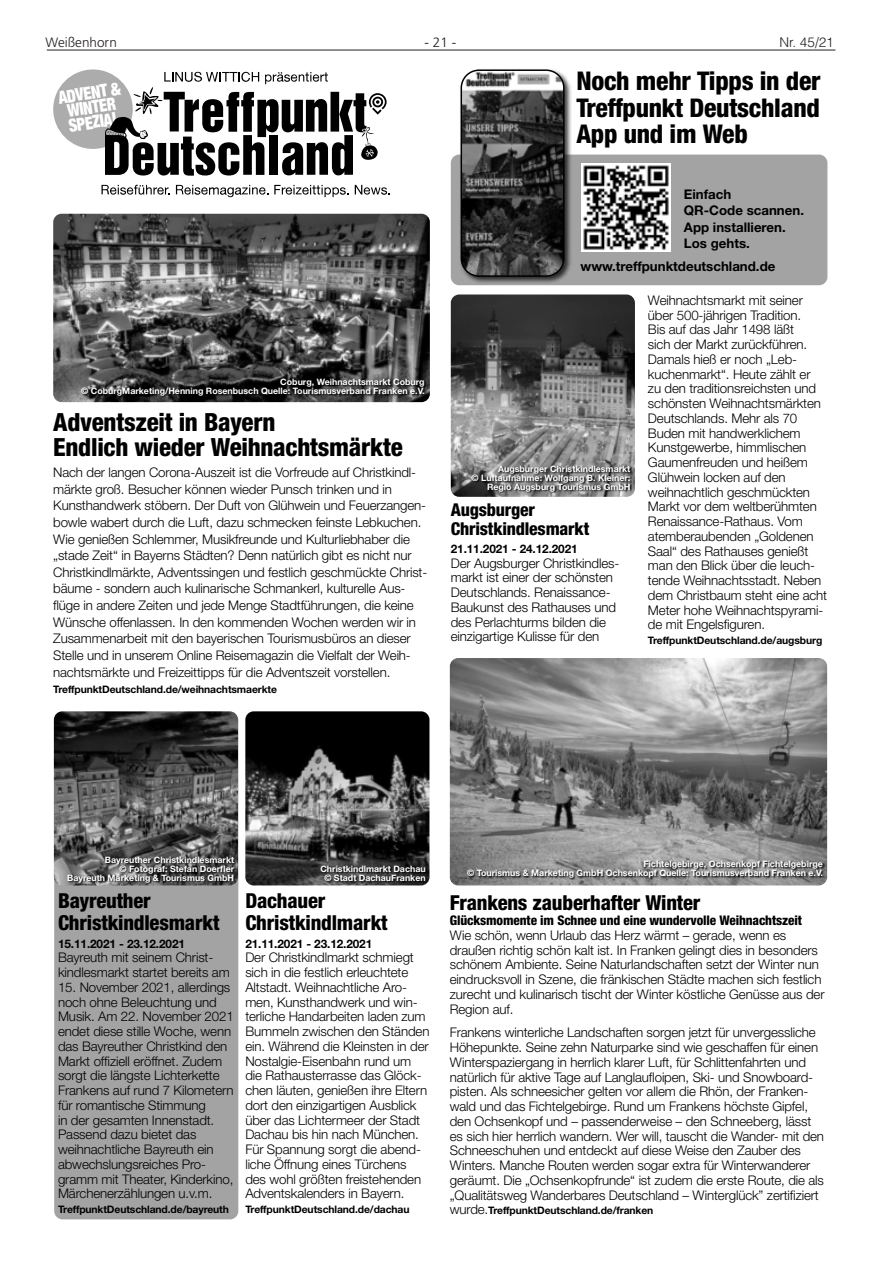
<style>
.page{position:relative;width:881px;height:1263px;background:#fff}
.page>*{position:absolute;margin:0;border:0;box-sizing:border-box;transform-origin:0 0}
.t1{font:800 condensed 25.8px/26.5px "Helvetica Neue LT";letter-spacing:-.01em;color:#000;text-align:justify}
.t2{font:800 condensed 25.05px/25.5px "Helvetica Neue LT";letter-spacing:-.01em;color:#000}
.t3{font:800 condensed 20.7px/22px "Helvetica Neue LT";letter-spacing:-.01em;color:#000}
.t4{font:800 condensed 17.7px/19.2px "Helvetica Neue LT";letter-spacing:-.01em;color:#000}
.t5{font:900 condensed 17.7px/14.7px "Helvetica Neue";color:#fff;text-align:center;scale:.9 1}
.t6{font:13.5px "Frutiger LT Light 21";color:#231f20}
.t7{font:300 13.5px "Helvetica LT";color:#231f20}
.t8{font:300 13.2px/14.7px "Helvetica Neue LT";letter-spacing:-.01em;color:#000}
.t9{font:13.2px/16px "Helvetica Neue LT Bold 2";color:#000}
.t10{font:800 condensed 13.2px "Helvetica Neue LT";letter-spacing:-.01em;color:#000}
.t11{font:11.85px "Helvetica Neue LT Bold 2";letter-spacing:-.01em;color:#000}
.t12{font:10.35px "Helvetica Neue LT Bold 2";letter-spacing:-.01em;color:#000}
.t13{font:8.85px/8.9px "Helvetica Neue LT Bold 2";color:#fff;text-align:right}
.s1{font-family:"Helvetica Neue LT";font-weight:300;font-size:13.2px}
</style>
<div class="page">
<hr style="left:47px;top:50px;width:788px;height:1px;background:#231f20">
<div style="left:54px;top:712px;width:184px;height:507px;background:#a3a3a3;border-radius:8px"></div>
<div style="left:53px;top:69px;width:80px;height:80px;background:#acacac;border-radius:50%"></div>
<div style="left:450px;top:155px;width:377px;height:130px;background:#a3a3a3;border-radius:8px"></div>
<div style="left:458px;top:68px;width:114px;height:216px;background:#000;opacity:.75"></div>
<img style="left:461px;top:70px;width:102px;height:206px">
<div style="left:460px;top:69px;width:104px;height:208px;border:1px solid #000;border-radius:18px"></div>
<img style="left:581px;top:164px;width:88px;height:88px">
<img style="left:54px;top:711px;width:184px;height:174px">
<img style="left:53px;top:214px;width:376px;height:188px">
<svg style="left:82px;top:379px;width:343px;height:18px;background:#272727"></svg>
<img style="left:449px;top:658px;width:377px;height:227px">
<img style="left:450px;top:294px;width:184px;height:203px">
<svg style="left:472px;top:466px;width:159px;height:26px;background:#595959"></svg>
<svg style="left:68px;top:857px;width:168px;height:27px;background:#454545"></svg>
<svg style="left:467px;top:861px;width:357px;height:18px;background:#6e6e6e"></svg>
<svg style="left:101px;top:185px;width:69px;height:10px"></svg>
<svg style="left:176px;top:185px;width:92px;height:12px"></svg>
<svg style="left:274px;top:185px;width:74px;height:12px"></svg>
<svg style="left:354px;top:185px;width:36px;height:10px"></svg>
<svg style="left:105px;top:72px;width:281px;height:104px"></svg>
<img style="left:245px;top:711px;width:184px;height:174px">
<svg style="left:321px;top:866px;width:106px;height:17px;background:#2b2b2b"></svg>
<p class="t6" style="left:45px;top:35px;width:73px">Weißenhorn</p>
<p class="t6" style="left:424px;top:35px;width:33px">- 21 -</p>
<p class="t7" style="left:779px;top:34px;width:56px">Nr. 45/21</p>
<h3 class="t5" style="left:57px;top:89px;width:71px;rotate:-9deg">ADVENT &amp;<br>WINTER<br>SPEZIAL</h3>
<p class="t13" style="left:81px;top:377px;width:345px">Coburg, Weihnachtsmarkt Coburg<br>© CoburgMarketing/Henning Rosenbusch Quelle: Tourismusverband Franken e.V.</p>
<h2 class="t2" style="left:53px;top:409px;width:351px">Adventszeit in Bayern<br>Endlich wieder Weihnachtsmärkte</h2>
<p class="t8" style="left:53px;top:464px;width:375px;line-height:16.6px">Nach der langen Corona-Auszeit ist die Vorfreude auf Christkindl&shy;märkte groß. Besucher können wieder Punsch trinken und in Kunsthandwerk stöbern. Der Duft von Glühwein und Feuerzangen&shy;bowle wabert durch die Luft, dazu schmecken feinste Lebkuchen.<br>Wie genießen Schlemmer, Musikfreunde und Kulturliebhaber die „stade Zeit“ in Bayerns Städten? Denn natürlich gibt es nicht nur Christkindlmärkte, Adventssingen und festlich geschmückte Christ&shy;bäume - sondern auch kulinarische Schmankerl, kulturelle Aus&shy;flüge in andere Zeiten und jede Menge Stadtführungen, die keine Wünsche offenlassen. In den kommenden Wochen werden wir in Zusammenarbeit mit den bayerischen Tourismusbüros an dieser Stelle und in unserem Online Reisemagazin die Vielfalt der Weih&shy;nachtsmärkte und Freizeittipps für die Adventszeit vorstellen.</p>
<p class="t12" style="left:53px;top:683px;width:225px">TreffpunktDeutschland.de/weihnachtsmaerkte</p>
<h1 class="t1" style="left:576px;top:67px;width:246px">Noch mehr Tipps in der Treffpunkt Deutschland App und im Web</h1>
<p class="t9" style="left:683px;top:186px;width:121px">Einfach<br>QR-Code scannen.<br>App installieren.<br>Los gehts.</p>
<p class="t9" style="left:580px;top:258px;width:196px">www.treffpunktdeutschland.de</p>
<p class="t13" style="left:471px;top:464px;width:160px">Augsburger Christkindlesmarkt<br>© Luftaufnahme: Wolfgang B. Kleiner:<br>Regio Augsburg Tourismus GmbH</p>
<h3 class="t4" style="left:450px;top:500px;width:140px">Augsburger<br>Christkindlesmarkt</h3>
<p class="t11" style="left:450px;top:541px;width:128px">21.11.2021 - 24.12.2021</p>
<p class="t8" style="left:450px;top:555px;width:170px">Der Augsburger Christkindles&shy;markt ist einer der schönsten<br>Deutschlands. Renaissance-<br>Baukunst des Rathauses und des Perlachturms bilden die einzigartige Kulisse für den</p>
<p class="t8" style="left:647px;top:293px;width:181px">Weihnachtsmarkt mit seiner über 500-jährigen Tradition.<br>Bis auf das Jahr 1498 läßt<br>sich der Markt zurückführen.<br>Damals hieß er noch „Leb&shy;kuchenmarkt“. Heute zählt er<br>zu den traditionsreichsten und schönsten Weihnachtsmärkten<br>Deutschlands. Mehr als 70<br>Buden mit handwerklichem<br>Kunstgewerbe, himmlischen<br>Gaumenfreuden und heißem<br>Glühwein locken auf den weihnachtlich geschmückten<br>Markt vor dem weltberühmten<br>Renaissance-Rathaus. Vom atemberaubenden „Goldenen<br>Saal“ des Rathauses genießt man den Blick über die leuch&shy;tende Weihnachtsstadt. Neben dem Christbaum steht eine acht<br>Meter hohe Weihnachtspyrami&shy;de mit Engelsfiguren.</p>
<p class="t12" style="left:647px;top:634px;width:176px">TreffpunktDeutschland.de/augsburg</p>
<p class="t13" style="left:67px;top:855px;width:168px">Bayreuther Christkindlesmarkt<br>© Fotograf: Stefan Doerfler<br>Bayreuth Marketing &amp; Tourismus GmbH</p>
<p class="t13" style="left:467px;top:859px;width:357px">Fichtelgebirge, Ochsenkopf Fichtelgebirge<br>© Tourismus &amp; Marketing GmbH Ochsenkopf Quelle: Tourismusverband Franken e.V.</p>
<p class="t13" style="left:320px;top:864px;width:107px;text-align:center">Christkindlmarkt Dachau © Stadt DachauFranken</p>
<h3 class="t3" style="left:58px;top:889px;width:163px">Bayreuther<br>Christkindlesmarkt</h3>
<p class="t11" style="left:58px;top:936px;width:128px">15.11.2021 - 23.12.2021</p>
<p class="t8" style="left:58px;top:950px;width:173px">Bayreuth mit seinem Christ&shy;kindlesmarkt startet bereits am</p>
<p class="t8" style="left:58px;top:980px;width:177px">15. November 2021, allerdings noch ohne Beleuchtung und<br>Musik. Am 22. November 2021 endet diese stille Woche, wenn das Bayreuther Christkind den<br>Markt offiziell eröffnet. Zudem sorgt die längste Lichterkette<br>Frankens auf rund 7 Kilometern für romantische Stimmung<br>in der gesamten Innenstadt.<br>Passend dazu bietet das weihnachtliche Bayreuth ein abwechslungsreiches Pro&shy;gramm mit Theater, Kinderkino,<br>Märchenerzählungen u.v.m.</p>
<p class="t12" style="left:58px;top:1203px;width:172px">TreffpunktDeutschland.de/bayreuth</p>
<h3 class="t3" style="left:245px;top:889px;width:144px">Dachauer<br>Christkindlmarkt</h3>
<p class="t11" style="left:245px;top:936px;width:128px">21.11.2021 - 23.12.2021</p>
<p class="t8" style="left:245px;top:950px;width:185px">Der Christkindlmarkt schmiegt sich in die festlich erleuchtete<br>Altstadt. Weihnachtliche Aro&shy;men, Kunsthandwerk und win&shy;terliche Handarbeiten laden zum<br>Bummeln zwischen den Ständen ein. Während die Kleinsten in der<br>Nostalgie-Eisenbahn rund um die Rathausterrasse das Glöck&shy;chen läuten, genießen ihre Eltern dort den einzigartigen Ausblick über das Lichtermeer der Stadt<br>Dachau bis hin nach München.<br>Für Spannung sorgt die abend&shy;liche Öffnung eines Türchens des wohl größten freistehenden<br>Adventskalenders in Bayern.</p>
<p class="t12" style="left:245px;top:1203px;width:166px">TreffpunktDeutschland.de/dachau</p>
<h3 class="t3" style="left:449px;top:892px;width:252px">Frankens zauberhafter Winter</h3>
<p class="t10" style="left:449px;top:912px;width:353px">Glücksmomente im Schnee und eine wundervolle Weihnachtszeit</p>
<p class="t8" style="left:449px;top:927px;width:376px">Wie schön, wenn Urlaub das Herz wärmt – gerade, wenn es draußen richtig schön kalt ist. In Franken gelingt dies in besonders schönem Ambiente. Seine Naturlandschaften setzt der Winter nun eindrucksvoll in Szene, die fränkischen Städte machen sich festlich zurecht und kulinarisch tischt der Winter köstliche Genüsse aus der Region auf.</p>
<p class="t8" style="left:449px;top:1025px;width:375px">Frankens winterliche Landschaften sorgen jetzt für unvergessliche Höhepunkte. Seine zehn Naturparke sind wie geschaffen für einen Winterspaziergang in herrlich klarer Luft, für Schlittenfahrten und natürlich für aktive Tage auf Langlaufloipen, Ski- und Snowboard&shy;pisten. Als schneesicher gelten vor allem die Rhön, der Franken&shy;wald und das Fichtelgebirge. Rund um Frankens höchste Gipfel, den Ochsenkopf und – passenderweise – den Schneeberg, lässt es sich hier herrlich wandern. Wer will, tauscht die Wander- mit den Schneeschuhen und entdeckt auf diese Weise den Zauber des Winters. Manche Routen werden sogar extra für Winterwanderer geräumt. Die „Ochsenkopfrunde“ ist zudem die erste Route, die als „Qualitätsweg Wanderbares Deutschland – Winterglück” zertifiziert</p>
<p class="t12" style="left:449px;top:1204px;width:205px"><span class="s1">wurde.</span>TreffpunktDeutschland.de/franken</p>
</div>
